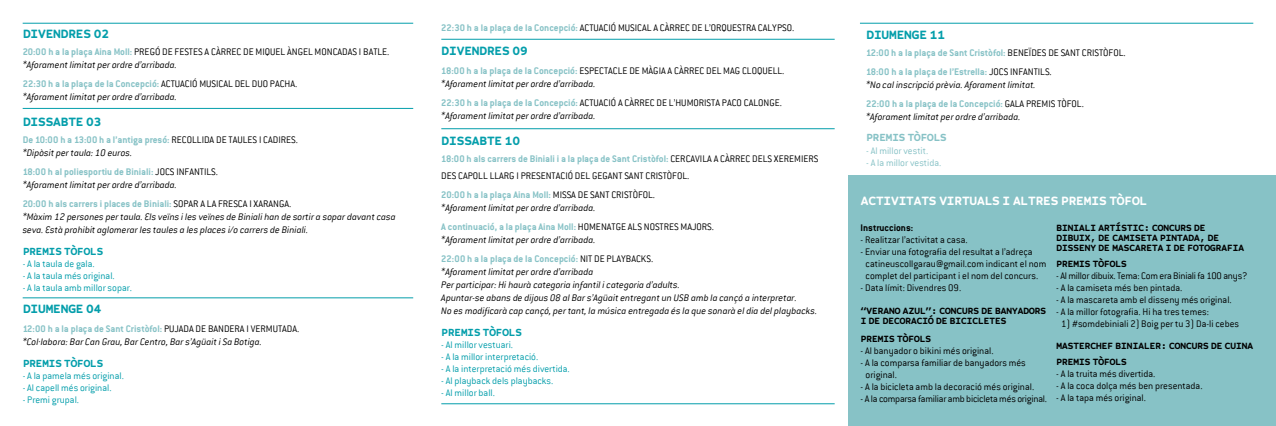
<style>
.page{position:relative;width:1276px;height:426px;background:#fff}
.page>*{position:absolute;margin:0;border:0;box-sizing:border-box;transform-origin:0 0}
.t1{font:700 14px "Courier Prime Sans";letter-spacing:-.06em;color:#049eab}
.t2{font:700 14px "Courier Prime Sans";letter-spacing:-.06em;color:#fff}
.t3{font:700 12px "Courier Prime Sans";letter-spacing:-.06em;color:#049eab}
.t4{font:700 12px "Courier Prime Sans";letter-spacing:-.06em;color:#87c2c6}
.t5{font:italic 300 10.5px/13px "Conduit ITC";color:#000}
.t6{font:300 10.5px/13px "Conduit ITC";color:#000}
.t7{font:300 10.5px "Conduit ITC";color:#049eab}
.t8{font:700 10.5px/10px "Courier Prime Sans";letter-spacing:-.06em;color:#000}
.t9{font:700 10.5px/19px "Conduit ITC";color:#87c2c6}
.t10{font:300 10.5px "Conduit ITC";letter-spacing:-.02em;color:#000}
.t11{font:300 10.5px "Conduit ITC";color:#87c2c6}
.t12{font:700 10.5px "Conduit ITC";color:#000}
.s1{font-weight:700;color:#87c2c6}
.s2{font-style:italic}
.s3{font-weight:700;font-style:normal;color:#87c2c6}
.s4{font-style:normal}
.s5{font-weight:300;color:#000}
.s6{font-weight:300;font-style:italic;color:#000}
</style>
<div class="page">
<div style="left:848px;top:175px;width:428px;height:250px;background:#87c2c6"></div>
<hr style="left:23px;top:108px;width:390px;height:1px;background:#049eab">
<hr style="left:23px;top:297px;width:390px;height:1px;background:#049eab">
<hr style="left:23px;top:23px;width:390px;height:1px;background:#049eab">
<hr style="left:441px;top:39px;width:393px;height:1px;background:#049eab">
<hr style="left:860px;top:23px;width:393px;height:1px;background:#049eab">
<hr style="left:441px;top:128px;width:393px;height:1px;background:#049eab">
<hr style="left:441px;top:403px;width:393px;height:1px;background:#049eab">
<h1 class="t1" style="left:23px;top:25px;width:88px">DIVENDRES 02</h1>
<p class="t6" style="left:23px;top:45px;width:368px"><span class="s1">20:00 h a la plaça Aina Moll:</span> PREGÓ DE FESTES A CÀRREC DE MIQUEL ÀNGEL MONCADAS I BATLE. <span class="s2">*Aforament limitat per ordre d’arribada.</span></p>
<p class="t5" style="left:23px;top:77px;width:276px"><span class="s3">22:30 h a la plaça de la Concepció:</span> <span class="s4">ACTUACIÓ MUSICAL DEL DUO PACHA. </span>*Aforament limitat per ordre d’arribada.</p>
<h1 class="t1" style="left:23px;top:113px;width:81px">DISSABTE 03</h1>
<p class="t9" style="left:23px;top:133px;width:277px;line-height:13px">De 10:00 h a 13:00 h a l’antiga presó: <span class="s5">RECOLLIDA DE TAULES I CADIRES. </span><span class="s6">*Dipòsit per taula: 10 euros.</span></p>
<p class="t5" style="left:23px;top:165px;width:197px"><span class="s3">18:00 h al poliesportiu de Biniali:</span> <span class="s4">JOCS INFANTILS. </span>*Aforament limitat per ordre d’arribada.</p>
<p class="t5" style="left:23px;top:197px;width:374px"><span class="s3">20:00 h als carrers i places de Biniali:</span> <span class="s4">SOPAR A LA FRESCA I XARANGA.<br></span>*Màxim 12 persones per taula. Els veïns i les veïnes de Biniali han de sortir a sopar davant casa seva. Està prohibit aglomerar les taules a les places i/o carrers de Biniali.</p>
<p class="t3" style="left:23px;top:244px;width:82px">PREMIS TÒFOLS</p>
<p class="t7" style="left:23px;top:257px;width:74px">- A la taula de gala.</p>
<p class="t7" style="left:23px;top:269px;width:94px">- A la taula més original.</p>
<p class="t7" style="left:23px;top:281px;width:111px">- A la taula amb millor sopar.</p>
<h1 class="t1" style="left:23px;top:300px;width:81px">DIUMENGE 04</h1>
<p class="t5" style="left:23px;top:322px;width:278px"><span class="s3">12:00 h a la plaça de Sant Cristòfol:</span> <span class="s4">PUJADA DE BANDERA I VERMUTADA. </span>*Col·labora: Bar Can Grau, Bar Centro, Bar s’Agüait i Sa Botiga.</p>
<p class="t3" style="left:23px;top:355px;width:82px">PREMIS TÒFOLS</p>
<p class="t7" style="left:23px;top:369px;width:103px">- A la pamela més original.</p>
<p class="t7" style="left:23px;top:381px;width:90px">- Al capell més original.</p>
<p class="t7" style="left:23px;top:393px;width:58px">- Premi grupal.</p>
<p class="t6" style="left:441px;top:21px;width:354px"><span class="s1">22:30 h a la plaça de la Concepció:</span> ACTUACIÓ MUSICAL A CÀRREC DE L’ORQUESTRA CALYPSO.</p>
<h1 class="t1" style="left:441px;top:42px;width:88px">DIVENDRES 09</h1>
<p class="t6" style="left:441px;top:64px;width:345px"><span class="s1">18:00 h a la plaça de la Concepció:</span> ESPECTACLE DE MÀGIA A CÀRREC DEL MAG CLOQUELL. <span class="s2">*Aforament limitat per ordre d’arribada.</span></p>
<p class="t6" style="left:441px;top:96px;width:342px"><span class="s1">22:30 h a la plaça de la Concepció:</span> ACTUACIÓ A CÀRREC DE L’HUMORISTA PACO CALONGE. <span class="s2">*Aforament limitat per ordre d’arribada.</span></p>
<h1 class="t1" style="left:441px;top:132px;width:81px">DISSABTE 10</h1>
<p class="t6" style="left:441px;top:150px;width:379px;line-height:17px"><span class="s1">18:00 h als carrers de Biniali i a la plaça de Sant Cristòfol:</span> CERCAVILA A CÀRREC DELS XEREMIERS<br>DES CAPOLL LLARG I PRESENTACIÓ DEL GEGANT SANT CRISTÒFOL.</p>
<p class="t5" style="left:441px;top:188px;width:215px"><span class="s3">20:00 h a la plaça Aina Moll:</span> <span class="s4">MISSA DE SANT CRISTÒFOL. </span>*Aforament limitat per ordre d’arribada.</p>
<p class="t5" style="left:441px;top:220px;width:274px"><span class="s3">A continuació, a la plaça Aina Moll:</span> <span class="s4">HOMENATGE ALS NOSTRES MAJORS. </span>*Aforament limitat per ordre d’arribada.</p>
<p class="t5" style="left:441px;top:252px;width:377px"><span class="s3">22:00 h a la plaça de la Concepció:</span> <span class="s4">NIT DE PLAYBACKS.<br></span>*Aforament limitat per ordre d’arribada<br>Per participar: Hi haurà categoria infantil i categoria d’adults.<br>Apuntar-se abans de dijous 08 al Bar s’Agüait entregant un USB amb la cançó a interpretar.<br>No es modificarà cap cançó, per tant, la música entregada és la que sonarà el dia del playbacks.</p>
<p class="t3" style="left:441px;top:325px;width:82px">PREMIS TÒFOLS</p>
<p class="t7" style="left:441px;top:338px;width:73px">- Al millor vestuari.</p>
<p class="t7" style="left:441px;top:350px;width:98px">- A la millor interpretació.</p>
<p class="t7" style="left:441px;top:362px;width:130px">- A la interpretació més divertida.</p>
<p class="t7" style="left:441px;top:374px;width:114px">- Al playback dels playbacks.</p>
<p class="t7" style="left:441px;top:386px;width:55px">- Al millor ball.</p>
<h1 class="t1" style="left:866px;top:26px;width:81px">DIUMENGE 11</h1>
<p class="t9" style="left:866px;top:43px;width:261px">12:00 h a la plaça de Sant Cristòfol: <span class="s5">BENEÏDES DE SANT CRISTÒFOL.<br></span>18:00 h a la plaça de l’Estrella: <span class="s5">JOCS INFANTILS.</span></p>
<p class="t5" style="left:866px;top:75px;width:219px;line-height:19px">*No cal inscripció prèvia. Aforament limitat.<br><span class="s3">22:00 h a la plaça de la Concepció:</span> <span class="s4">GALA PREMIS TÒFOL.</span></p>
<p class="t5" style="left:866px;top:110px;width:156px">*Aforament limitat per ordre d’arribada.</p>
<p class="t4" style="left:866px;top:131px;width:82px">PREMIS TÒFOLS</p>
<p class="t11" style="left:866px;top:144px;width:64px">- Al millor vestit.</p>
<p class="t11" style="left:866px;top:156px;width:77px">- A la millor vestida.</p>
<h1 class="t2" style="left:860px;top:192px;width:288px">ACTIVITATS VIRTUALS I ALTRES PREMIS TÒFOL</h1>
<p class="t12" style="left:860px;top:221px;width:54px">Instruccions:</p>
<p class="t6" style="left:860px;top:232px;width:109px">- Realitzar l’activitat a casa.</p>
<p class="t6" style="left:865px;top:245px;width:182px;line-height:12px;text-indent:-5px">- Enviar una fotografia del resultat a l’adreça catineuscollgarau@gmail.com indicant el nom complet del participant i el nom del concurs.</p>
<p class="t6" style="left:860px;top:280px;width:102px">- Data límit: Divendres 09.</p>
<p class="t8" style="left:860px;top:306px;width:187px">“VERANO AZUL”: CONCURS DE BANYADORS<br>I DE DECORACIÓ DE BICICLETES</p>
<p class="t8" style="left:860px;top:334px;width:72px">PREMIS TÒFOLS</p>
<p class="t6" style="left:860px;top:343px;width:134px">- Al banyador o bikini més original.</p>
<p class="t6" style="left:865px;top:356px;width:162px;line-height:12px;text-indent:-5px">- A la comparsa familiar de banyadors més original.</p>
<p class="t6" style="left:860px;top:379px;width:175px">- A la bicicleta amb la decoració més original.</p>
<p class="t10" style="left:860px;top:392px;width:188px">- A la comparsa familiar amb bicicleta més original.</p>
<p class="t8" style="left:1056px;top:223px;width:190px">BINIALI ARTÍSTIC: CONCURS DE<br>DIBUIX, DE CAMISETA PINTADA, DE<br>DISSENY DE MASCARETA I DE FOTOGRAFIA</p>
<p class="t8" style="left:1056px;top:259px;width:72px">PREMIS TÒFOLS</p>
<p class="t10" style="left:1056px;top:270px;width:193px">- Al millor dibuix. Tema: Com era Biniali fa 100 anys?</p>
<p class="t6" style="left:1056px;top:281px;width:128px">- A la camiseta més ben pintada.</p>
<p class="t6" style="left:1056px;top:293px;width:177px">- A la mascareta amb el disseny més original.</p>
<p class="t6" style="left:1056px;top:305px;width:154px">- A la millor fotografia. Hi ha tres temes:</p>
<p class="t6" style="left:1061px;top:317px;width:179px">1) #somdebiniali 2) Boig per tu 3) Da-li cebes</p>
<p class="t8" style="left:1056px;top:338px;width:199px;line-height:16px">MASTERCHEF BINIALER: CONCURS DE CUINA<br>PREMIS TÒFOLS</p>
<p class="t6" style="left:1056px;top:367px;width:101px">- A la truita més divertida.</p>
<p class="t6" style="left:1056px;top:379px;width:148px">- A la coca dolça més ben presentada.</p>
<p class="t6" style="left:1056px;top:391px;width:91px">- A la tapa més original.</p>
</div>
